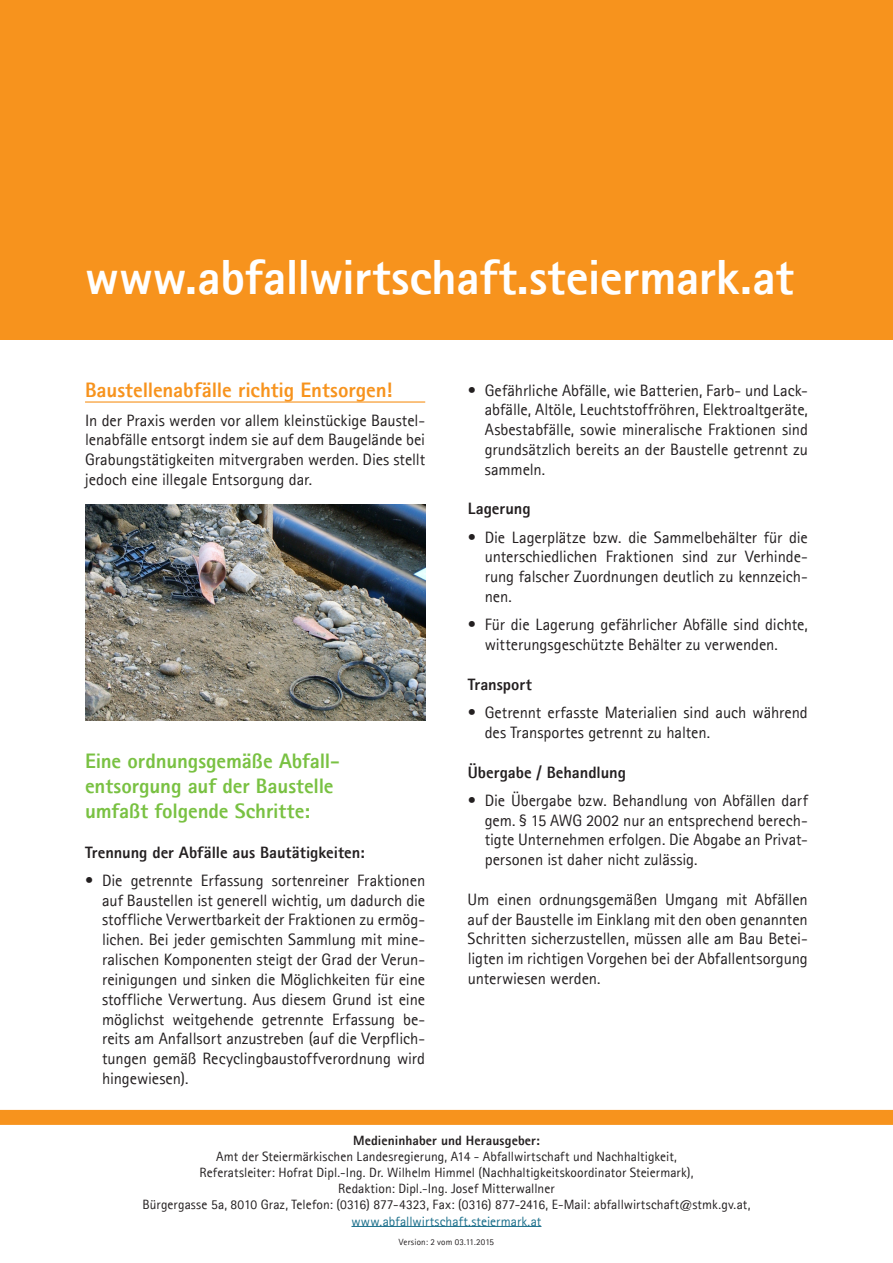
<style>
.page{position:relative;width:893px;height:1263px;background:#fff}
.page>*{position:absolute;margin:0;border:0;box-sizing:border-box;transform-origin:0 0}
.t1{font:800 49.5px "Agfa Rotis Sans Serif";letter-spacing:-.01em;color:#fff}
.t2{font:800 21px/25.2px "Agfa Rotis Sans Serif";letter-spacing:-.005em;color:#79c142}
.t3{font:800 21px "Agfa Rotis Sans Serif";letter-spacing:-.005em;color:#f7931d}
.t4{font:16.5px/19.8px "Agfa Rotis Sans Serif";letter-spacing:-.005em;color:#231f20;text-align:justify}
.t5{font:800 16.5px "Agfa Rotis Sans Serif";color:#231f20}
.t6{font:13.5px/16.2px "Agfa Rotis Sans Serif";letter-spacing:.005em;color:#231f20;text-align:center}
.t7{font:13.5px "Agfa Rotis Sans Serif";letter-spacing:.005em;color:#196e8a}
.t8{font:800 13.5px "Agfa Rotis Sans Serif";letter-spacing:.005em;color:#231f20}
.t9{font:9px "Agfa Rotis Sans Serif";letter-spacing:.02em;color:#231f20}
</style>
<div class="page">
<div style="left:0;top:0;width:893px;height:339px;background:#f7931d"></div>
<hr style="left:351px;top:1226px;width:190px;height:1px;background:#196e8a">
<div style="left:0;top:1110px;width:893px;height:15px;background:#f7931d"></div>
<hr style="left:85px;top:401px;width:340px;height:2px;background:#f7931d">
<img style="left:85px;top:505px;width:340px;height:216px">
<h1 class="t1" style="left:85px;top:245px;width:710px">www.abfallwirtschaft.steiermark.at</h1>
<p class="t3" style="left:85px;top:377px;width:309px">Baustellenabfälle richtig Entsorgen!</p>
<p class="t4" style="left:85px;top:410px;width:342px">In der Praxis werden vor allem kleinstückige Baustel&shy;lenabfälle entsorgt indem sie auf dem Baugelände bei Grabungstätigkeiten mitvergraben werden. Dies stellt jedoch eine illegale Entsorgung dar.</p>
<p class="t2" style="left:85px;top:747px;width:255px">Eine ordnungsgemäße Abfall&shy;entsorgung auf der Baustelle umfaßt folgende Schritte:</p>
<p class="t5" style="left:85px;top:841px;width:281px">Trennung der Abfälle aus Bautätigkeiten:</p>
<p class="t4" style="left:102px;top:870px;width:325px;text-indent:-17px">• Die getrennte Erfassung sortenreiner Fraktionen auf Baustellen ist generell wichtig, um dadurch die stoffliche Verwertbarkeit der Fraktionen zu ermög&shy;lichen. Bei jeder gemischten Sammlung mit mine&shy;ralischen Komponenten steigt der Grad der Verun&shy;reinigungen und sinken die Möglichkeiten für eine stoffliche Verwertung. Aus diesem Grund ist eine möglichst weitgehende getrennte Erfassung be&shy;reits am Anfallsort anzustreben (auf die Verpflich&shy;tungen gemäß Recyclingbaustoffverordnung wird hingewiesen).</p>
<p class="t4" style="left:485px;top:380px;width:325px;text-indent:-17px">• Gefährliche Abfälle, wie Batterien, Farb- und Lack&shy;abfälle, Altöle, Leuchtstoffröhren, Elektroaltgeräte, Asbestabfälle, sowie mineralische Fraktionen sind grundsätzlich bereits an der Baustelle getrennt zu sammeln.</p>
<p class="t5" style="left:468px;top:498px;width:64px">Lagerung</p>
<p class="t4" style="left:485px;top:527px;width:325px;text-indent:-17px">• Die Lagerplätze bzw. die Sammelbehälter für die unterschiedlichen Fraktionen sind zur Verhinde&shy;rung falscher Zuordnungen deutlich zu kennzeich&shy;nen.</p>
<p class="t4" style="left:485px;top:615px;width:325px;text-indent:-17px">• Für die Lagerung gefährlicher Abfälle sind dichte, witterungsgeschützte Behälter zu verwenden.</p>
<p class="t5" style="left:468px;top:674px;width:66px">Transport</p>
<p class="t4" style="left:485px;top:702px;width:325px;text-indent:-17px">• Getrennt erfasste Materialien sind auch während des Transportes getrennt zu halten.</p>
<p class="t5" style="left:468px;top:761px;width:160px">Übergabe / Behandlung</p>
<p class="t4" style="left:485px;top:790px;width:325px;text-indent:-17px">• Die Übergabe bzw. Behandlung von Abfällen darf gem. § 15 AWG 2002 nur an entsprechend berech&shy;tigte Unternehmen erfolgen. Die Abgabe an Privat&shy;personen ist daher nicht zulässig.</p>
<p class="t4" style="left:468px;top:889px;width:342px">Um einen ordnungsgemäßen Umgang mit Abfällen auf der Baustelle im Einklang mit den oben genannten Schritten sicherzustellen, müssen alle am Bau Betei&shy;ligten im richtigen Vorgehen bei der Abfallentsorgung unterwiesen werden.</p>
<p class="t8" style="left:353px;top:1131px;width:188px">Medieninhaber und Herausgeber:</p>
<p class="t6" style="left:143px;top:1148px;width:609px">Amt der Steiermärkischen Landesregierung, A14 - Abfallwirtschaft und Nachhaltigkeit,<br>Referatsleiter: Hofrat Dipl.-Ing. Dr. Wilhelm Himmel (Nachhaltigkeitskoordinator Steiermark),<br>Redaktion: Dipl.-Ing. Josef Mitterwallner<br>Bürgergasse 5a, 8010 Graz, Telefon: (0316) 877-4323, Fax: (0316) 877-2416, E-Mail: abfallwirtschaft@stmk.gv.at,</p>
<p class="t7" style="left:351px;top:1213px;width:191px">www.abfallwirtschaft.steiermark.at</p>
<p class="t9" style="left:399px;top:1236px;width:97px">Version: 2 vom 03.11.2015</p>
</div>
